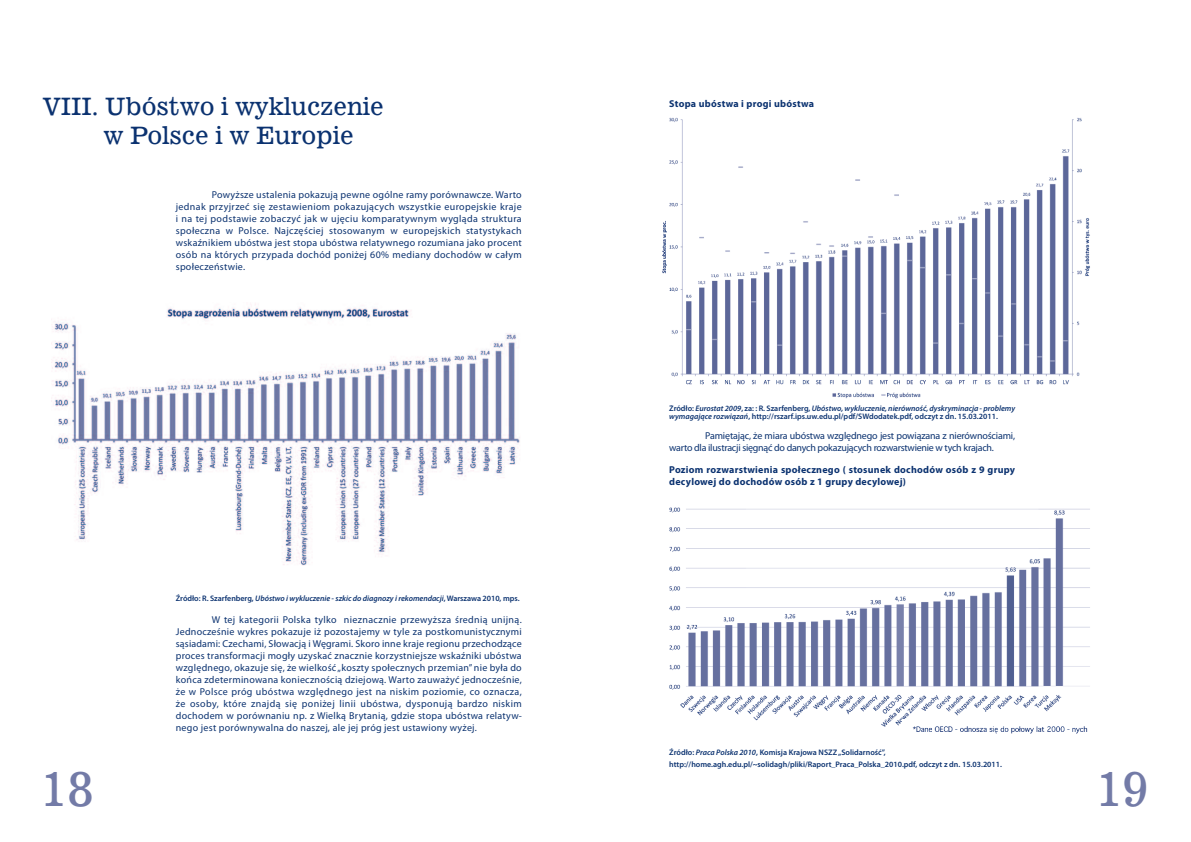
<style>
.page{position:relative;width:1191px;height:842px;background:#fff}
.page>*{position:absolute;margin:0;border:0;box-sizing:border-box;transform-origin:0 0}
.t1{font:46.7px "News 701 PL";color:#737ba7}
.t2{font:24px/29px "News 701 PL";color:#0b3270}
.t3{font:10px/12px "Myriad Pro";letter-spacing:-.015em;color:#0b3270;text-align:justify}
.t4{font:700 10px/12px "Myriad Pro";letter-spacing:.025em;color:#0b3270}
.t5{font:600 8px/8px "Myriad Pro";color:#0b3270}
.t6{font:italic 600 8px "Myriad Pro";letter-spacing:-.005em;color:#0b3270}
.s1{font-style:normal}
.s2{font-style:italic}
</style>
<div class="page">
<img style="left:51px;top:303px;width:469px;height:263px">
<img style="left:662px;top:117px;width:428px;height:282px">
<img style="left:669px;top:507px;width:421px;height:220px">
<img style="left:902px;top:719px;width:188px;height:15px">
<h2 class="t2" style="left:103px;top:94px;width:282px;text-indent:-60px">VIII. Ubóstwo i wykluczenie w Polsce i w Europie</h2>
<p class="t3" style="left:176px;top:190px;width:347px;text-indent:36px">Powyższe ustalenia pokazują pewne ogólne ramy porównawcze. Warto jednak przyjrzeć się zestawieniom pokazujących wszystkie europejskie kraje i na tej podstawie zobaczyć jak w ujęciu komparatywnym wygląda struktura społeczna w Polsce. Najczęściej stosowanym w europejskich statystykach wskaźnikiem ubóstwa jest stopa ubóstwa relatywnego rozumiana jako procent osób na których przypada dochód poniżej 60% mediany dochodów w całym społeczeństwie.</p>
<h1 class="t1" style="left:41px;top:770px;width:54px">18</h1>
<p class="t6" style="left:176px;top:595px;width:345px"><span class="s1">Źródło: r. szarfenberg,</span> Ubóstwo i wykluczenie - szkic do diagnozy i rekomendacji<span class="s1">, warszawa 2010, mps.</span></p>
<p class="t3" style="left:176px;top:614px;width:348px;text-indent:36px">W tej kategorii Polska tylko nieznacznie przewyższa średnią unijną.<br>Jednocześnie wykres pokazuje iż pozostajemy w tyle za postkomunistycznymi sąsiadami: Czechami, Słowacją i Węgrami. Skoro inne kraje regionu przechodzące proces transformacji mogły uzyskać znacznie korzystniejsze wskaźniki ubóstwa względnego, okazuje się, że wielkość„koszty społecznych przemian” nie była do końca zdeterminowana koniecznością dziejową. Warto zauważyć jednocześnie, że w Polsce próg ubóstwa względnego jest na niskim poziomie, co oznacza, że osoby, które znajdą się poniżej linii ubóstwa, dysponują bardzo niskim dochodem w porównaniu np. z Wielką Brytanią, gdzie stopa ubóstwa relatyw&shy;nego jest porównywalna do naszej, ale jej próg jest ustawiony wyżej.</p>
<p class="t4" style="left:669px;top:98px;width:146px">Stopa ubóstwa i progi ubóstwa</p>
<p class="t5" style="left:669px;top:405px;width:347px">Źródło: <span class="s2">Eurostat 2009</span>, za: : r. szarfenberg, <span class="s2">Ubóstwo, wykluczenie, nierówność, dyskryminacja - problemy wymagające rozwiązań</span>, http://rszarf.ips.uw.edu.pl/pdf/swdodatek.pdf, odczyt z dn. 15.03.2011.</p>
<p class="t3" style="left:669px;top:430px;width:347px;text-indent:36px">Pamiętając, że miara ubóstwa względnego jest powiązana z nierównościami, warto dla ilustracji sięgnąć do danych pokazujących rozwarstwienie w tych krajach.</p>
<p class="t4" style="left:669px;top:464px;width:347px">Poziom rozwarstwienia społecznego ( stosunek dochodów osób z 9 grupy decylowej do dochodów osób z 1 grupy decylowej)</p>
<p class="t5" style="left:669px;top:747px;width:334px;line-height:12px">Źródło: <span class="s2">Praca Polska 2010</span>, Komisja Krajowa nszz„solidarność”, http://home.agh.edu.pl/~solidagh/pliki/raport_Praca_Polska_2010.pdf, odczyt z dn. 15.03.2011.</p>
<h1 class="t1" style="left:1096px;top:771px;width:54px">19</h1>
</div>
